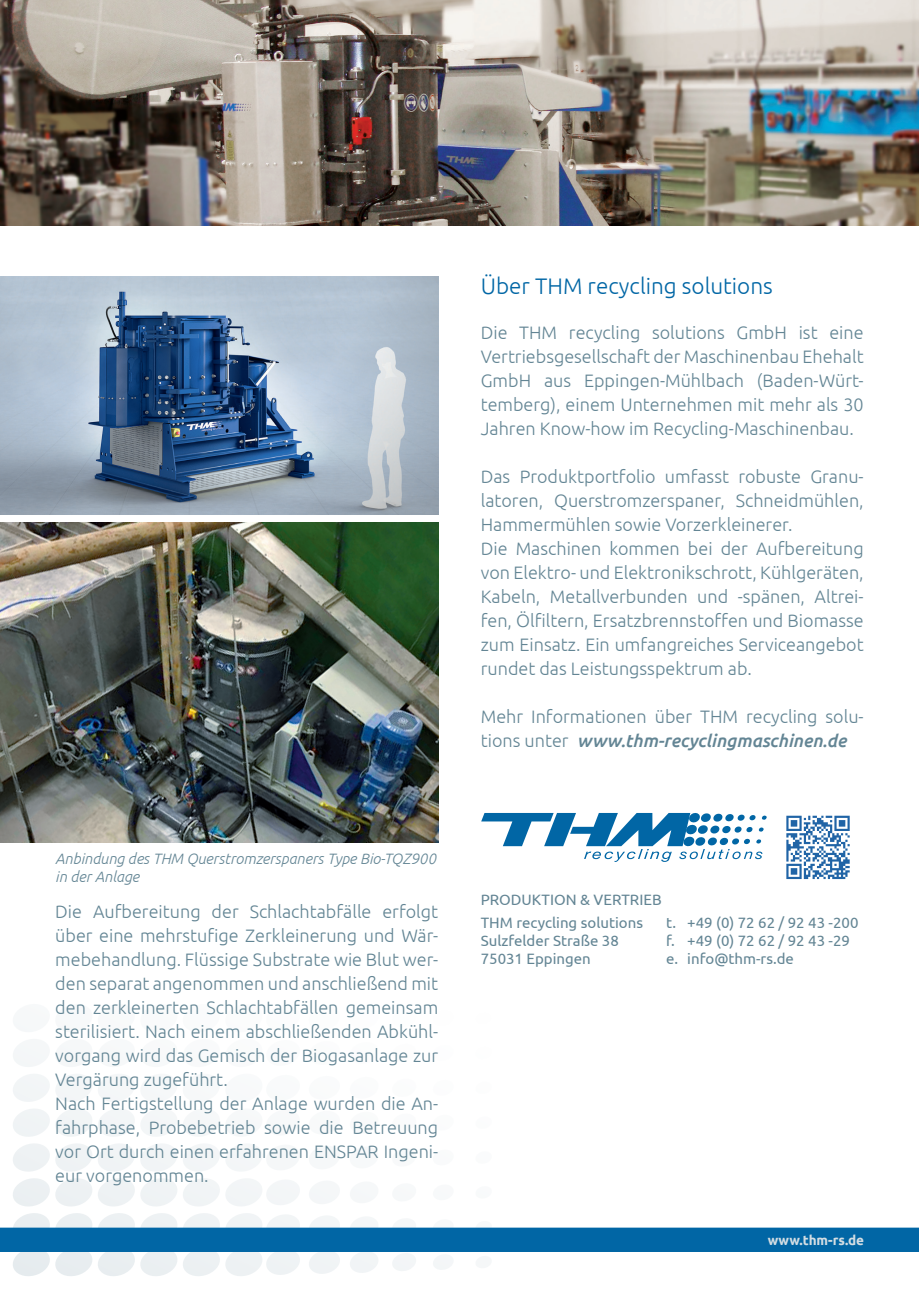
<style>
.page{position:relative;width:919px;height:1289px;background:#fff}
.page>*{position:absolute;margin:0;border:0;box-sizing:border-box;transform-origin:0 0}
.Fließtext{font:300 22.5px "Ubuntu";color:#0166a5}
.Fließtext-2{font:300 18px/24px "Ubuntu";color:#638594;text-align:justify}
.t1{font:15px "Ubuntu";color:#638594}
.Fließtext-3{font:italic 300 15px/18px "Ubuntu";color:#638594}
.t2{font:700 13.5px "Ubuntu";color:#d3dde3}
.s1{font-weight:500;font-style:italic}
</style>
<div class="page">
<svg style="left:0;top:1044px;width:918px;height:232px"></svg>
<img style="left:0;top:0;width:918px;height:225px">
<img style="left:0;top:276px;width:438px;height:238px">
<img style="left:0;top:522px;width:438px;height:320px">
<svg style="left:481px;top:813px;width:286px;height:48px"></svg>
<div style="left:784px;top:813px;width:67px;height:68px;background:linear-gradient(to right,#f5f8fb,#f8fafc)"></div>
<svg style="left:786px;top:815px;width:63px;height:64px"></svg>
<p class="Fließtext-3" style="left:55px;top:849px;width:382px">Anbindung des THM Querstromzerspaners Type Bio-TQZ900 in der Anlage</p>
<p class="Fließtext-2" style="left:55px;top:898px;width:384px">Die Aufbereitung der Schlachtabfälle erfolgt über eine mehrstufige Zerkleinerung und Wär&shy;mebehandlung. Flüssige Substrate wie Blut wer&shy;den separat angenommen und anschließend mit den zerkleinerten Schlachtabfällen gemeinsam sterilisiert. Nach einem abschließenden Abkühl&shy;vorgang wird das Gemisch der Biogasanlage zur Vergärung zugeführt.</p>
<p class="Fließtext-2" style="left:55px;top:1090px;width:384px">Nach Fertigstellung der Anlage wurden die An&shy;fahrphase, Probebetrieb sowie die Betreuung vor Ort durch einen erfahrenen ENSPAR Ingeni&shy;eur vorgenommen.</p>
<p class="Fließtext" style="left:480px;top:272px;width:293px">Über THM recycling solutions</p>
<p class="Fließtext-2" style="left:480px;top:320px;width:384px">Die THM recycling solutions GmbH ist eine Vertriebsgesellschaft der Maschinenbau Ehehalt GmbH aus Eppingen-Mühlbach (Baden-Würt&shy;temberg), einem Unternehmen mit mehr als 30<br>Jahren Know-how im Recycling-Maschinenbau.</p>
<p class="Fließtext-2" style="left:480px;top:464px;width:384px">Das Produktportfolio umfasst robuste Granu&shy;latoren, Querstromzerspaner, Schneidmühlen, Hammermühlen sowie Vorzerkleinerer.</p>
<p class="Fließtext-2" style="left:480px;top:536px;width:384px">Die Maschinen kommen bei der Aufbereitung von Elektro- und Elektronikschrott, Kühlgeräten, Kabeln, Metallverbunden und -spänen, Altrei&shy;fen, Ölfiltern, Ersatzbrennstoffen und Biomasse zum Einsatz. Ein umfangreiches Serviceangebot rundet das Leistungsspektrum ab.</p>
<p class="Fließtext-2" style="left:480px;top:704px;width:384px">Mehr Informationen über THM recycling solu&shy;tions unter <span class="s1">www.thm-recyclingmaschinen.de</span></p>
<p class="t1" style="left:480px;top:890px;width:182px">PRODUKTION &amp; VERTRIEB</p>
<p class="t1" style="left:480px;top:914px;width:164px">THM recycling solutions</p>
<p class="t1" style="left:480px;top:932px;width:140px">Sulzfelder Straße 38</p>
<p class="t1" style="left:480px;top:950px;width:112px">75031 Eppingen</p>
<p class="t1" style="left:666px;top:914px;width:194px">t. +49 (0) 72 62 / 92 43 -200</p>
<p class="t1" style="left:666px;top:932px;width:185px">f. +49 (0) 72 62 / 92 43 -29</p>
<p class="t1" style="left:666px;top:950px;width:129px">e. info@thm-rs.de</p>
<p class="t2" style="left:767px;top:1232px;width:98px">www.thm-rs.de</p>
</div>
